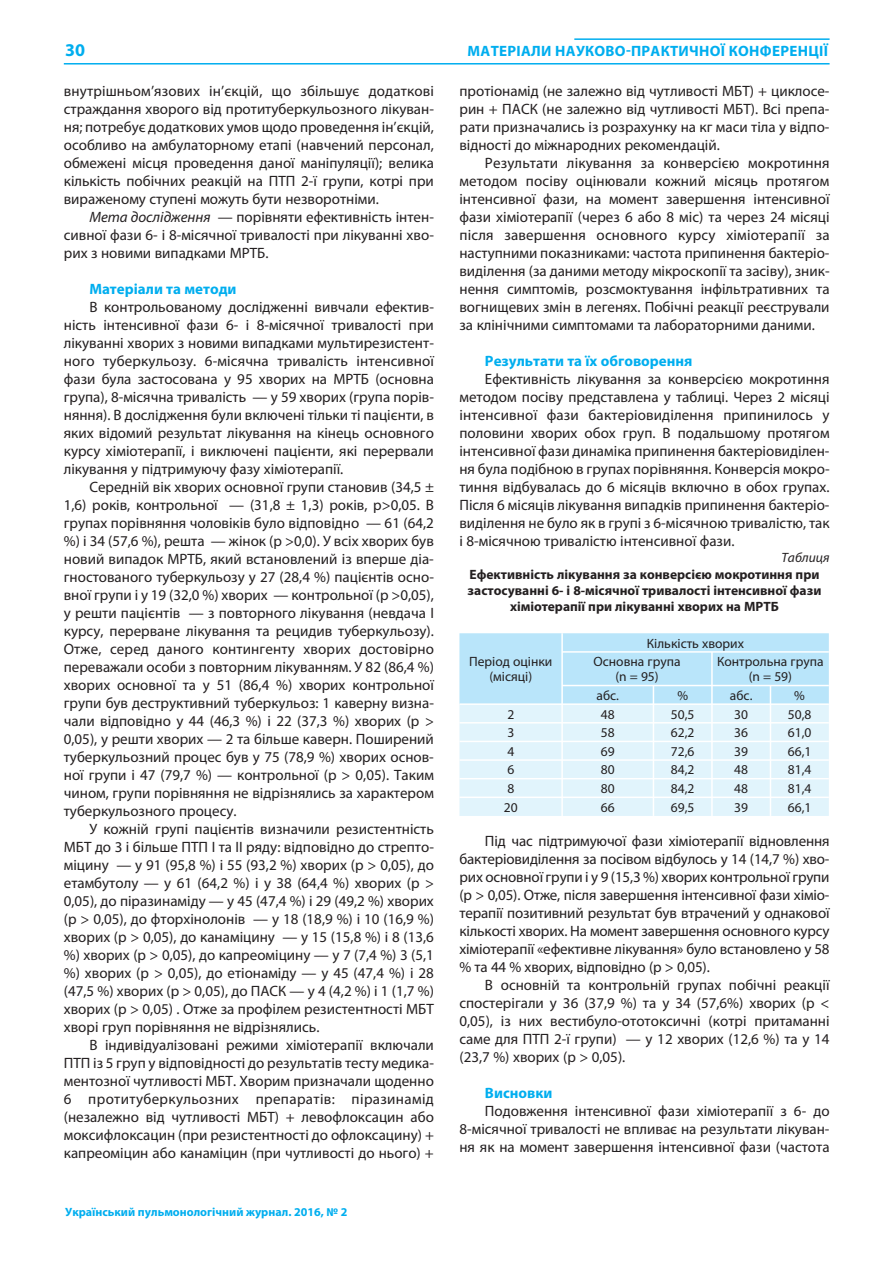
<style>
.page{position:relative;width:893px;height:1263px;background:#fff}
.page>*{position:absolute;margin:0;border:0;box-sizing:border-box;transform-origin:0 0}
.t1{font:700 18px "Myriad Pro";color:#00aeef}
.t2{font:15px/18px "Myriad Pro";color:#231f20;text-align:justify}
.t3{font:700 15px "Myriad Pro";color:#00aeef}
.t4{font:700 15px "Myriad Pro";letter-spacing:.02em;color:#00aeef}
.t5{font:13.5px/15px "Myriad Pro";color:#231f20;text-align:center}
.t6{font:700 13.5px/16.2px "Myriad Pro";color:#231f20;text-align:center}
.t7{font:italic 13.5px "Myriad Pro";color:#231f20}
.t8{font:700 12px "Myriad Pro";color:#00aeef}
.s1{font-style:italic}
</style>
<div class="page">
<hr style="left:64px;top:63px;width:765px;height:2px;background:#00aeef">
<hr style="left:574px;top:38px;width:255px;height:2px;background:#00aeef">
<svg style="left:459px;top:633px;width:369px;height:183px;background:#d4effb"></svg>
<p class="t1" style="left:65px;top:43px;width:21px">30</p>
<p class="t4" style="left:467px;top:45px;width:362px">МАТЕРІАЛИ НАУКОВО-ПРАКТИЧНОЇ КОНФЕРЕНЦІЇ</p>
<p class="t2" style="left:64px;top:83px;width:371px">внутрішньо м’язових ін’єкцій, що збільшує додаткові страждання хворого від протитуберкульозного лікуван&shy;ня; потребує додаткових умов щодо проведення ін’єкцій, особливо на амбулаторному етапі (навчений персонал, обмежені місця проведення даної маніпуляції); велика кількість побічних реакцій на ПТП 2-ї групи, котрі при вираженому ступені можуть бути незворотніми.</p>
<p class="t2" style="left:64px;top:209px;width:371px;text-indent:26px"><span class="s1">Мета дослідження</span> — порівняти ефективність інтен&shy;сивної фази 6- і 8-місячної тривалості при лікуванні хво&shy;рих з новими випадками МРТБ.</p>
<p class="t3" style="left:89px;top:284px;width:149px">Матеріали та методи</p>
<p class="t2" style="left:64px;top:299px;width:371px;text-indent:26px">В контрольованому дослідженні вивчали ефектив&shy;ність інтенсивної фази 6- і 8-місячної тривалості при лікуванні хворих з новими випадками мультирезистент&shy;ного туберкульозу. 6-місячна тривалість інтенсивної фази була застосована у 95 хворих на МРТБ (основна група), 8-місячна тривалість — у 59 хворих (група порів&shy;няння). В дослідження були включені тільки ті пацієнти, в яких відомий результат лікування на кінець основного курсу хіміотерапії, і виключені пацієнти, які перервали лікування у підтримуючу фазу хіміотерапії.</p>
<p class="t2" style="left:64px;top:479px;width:371px;text-indent:26px">Середній вік хворих основної групи становив (34,5 ± 1,6) років, контрольної — (31,8 ± 1,3) років, p&gt;0,05. В групах порівняння чоловіків було відповідно — 61 (64,2 %) і 34 (57,6 %), решта — жінок (p &gt;0,0). У всіх хворих був новий випадок МРТБ, який встановлений із вперше діа&shy;гностованого туберкульозу у 27 (28,4 %) пацієнтів осно&shy;вної групи і у 19 (32,0 %) хворих — контрольної (p &gt;0,05), у решти пацієнтів — з повторного лікування (невдача І курсу, перерване лікування та рецидив туберкульозу).<br>Отже, серед даного контингенту хворих достовірно переважали особи з повторним лікуванням. У 82 (86,4 %) хворих основної та у 51 (86,4 %) хворих контрольної групи був деструктивний туберкульоз: 1 каверну визна&shy;чали відповідно у 44 (46,3 %) і 22 (37,3 %) хворих (p &gt; 0,05), у решти хворих — 2 та більше каверн. Поширений туберкульозний процес був у 75 (78,9 %) хворих основ&shy;ної групи і 47 (79,7 %) — контрольної (p &gt; 0,05). Таким чином, групи порівняння не відрізнялись за характером туберкульозного процесу.</p>
<p class="t2" style="left:64px;top:821px;width:371px;text-indent:26px">У кожній групі пацієнтів визначили резистентність МБТ до 3 і більше ПТП І та ІІ ряду: відповідно до стрепто&shy;міцину — у 91 (95,8 %) і 55 (93,2 %) хворих (p &gt; 0,05), до етамбутолу — у 61 (64,2 %) і у 38 (64,4 %) хворих (p &gt; 0,05), до піразинаміду — у 45 (47,4 %) і 29 (49,2 %) хворих (p &gt; 0,05), до фторхінолонів — у 18 (18,9 %) і 10 (16,9 %) хворих (p &gt; 0,05), до канаміцину — у 15 (15,8 %) і 8 (13,6 %) хворих (p &gt; 0,05), до капреоміцину — у 7 (7,4 %) 3 (5,1 %) хворих (p &gt; 0,05), до етіонаміду — у 45 (47,4 %) і 28 (47,5 %) хворих (p &gt; 0,05), до ПАСК — у 4 (4,2 %) і 1 (1,7 %) хворих (p &gt; 0,05) . Отже за профілем резистентності МБТ хворі груп порівняння не відрізнялись.</p>
<p class="t2" style="left:64px;top:1037px;width:371px;text-indent:26px">В індивідуалізовані режими хіміотерапії включали ПТП із 5 груп у відповідності до результатів тесту медика&shy;ментозної чутливості МБТ. Хворим призначали щоденно 6 протитуберкульозних препаратів: піразинамід (не залежно від чутливості МБТ) + левофлоксацин або моксифлоксацин (при резистентності до офлоксацину) + капреоміцин або канаміцин (при чутливості до нього) +</p>
<p class="t8" style="left:65px;top:1207px;width:284px">Український пульмонологічний журнал. 2016, № 2</p>
<p class="t2" style="left:459px;top:83px;width:371px">протіонамід (не залежно від чутливості МБТ) + циклосе&shy;рин + ПАСК (не залежно від чутливості МБТ). Всі препа&shy;рати призначались із розрахунку на кг маси тіла у відпо&shy;відності до міжнародних рекомендацій.</p>
<p class="t2" style="left:459px;top:155px;width:371px;text-indent:26px">Результати лікування за конверсією мокротиння методом посіву оцінювали кожний місяць протягом інтенсивної фази, на момент завершення інтенсивної фази хіміотерапії (через 6 або 8 міс) та через 24 місяці після завершення основного курсу хіміотерапії за наступними показниками: частота припинення бактеріо&shy;виділення (за даними методу мікроскопії та засіву), зник&shy;нення симптомів, розсмоктування інфільтративних та вогнищевих змін в легенях. Побічні реакції реєстрували за клінічними симптомами та лабораторними даними.</p>
<p class="t3" style="left:485px;top:356px;width:209px">Результати та їх обговорення</p>
<p class="t2" style="left:459px;top:371px;width:371px;text-indent:26px">Ефективність лікування за конверсією мокротиння методом посіву представлена у таблиці. Через 2 місяці інтенсивної фази бактеріовиділення припинилось у половини хворих обох груп. В подальшому протягом інтенсивної фази динаміка припинення бактеріовиділен&shy;ня була подібною в групах порівняння. Конверсія мокро&shy;тиння відбувалась до 6 місяців включно в обох групах.<br>Після 6 місяців лікування випадків припинення бактеріо&shy;виділення не було як в групі з 6-місячною тривалістю, так і 8-місячною тривалістю інтенсивної фази.</p>
<p class="t7" style="left:781px;top:553px;width:50px">Таблиця</p>
<p class="t6" style="left:467px;top:567px;width:355px">Ефективність лікування за конверсією мокротиння при застосуванні 6- і 8-місячної тривалості інтенсивної фази хіміотерапії при лікуванні хворих на МРТБ</p>
<p class="t5" style="left:469px;top:655px;width:85px">Період оцінки (місяці)</p>
<p class="t5" style="left:593px;top:635px;width:152px;line-height:18.6px;text-align:left;text-indent:53px">Кількість хворих<br>Основна група</p>
<p class="t5" style="left:615px;top:670px;width:45px">(n = 95)</p>
<p class="t5" style="left:717px;top:655px;width:108px">Контрольна група (n = 59)</p>
<p class="t5" style="left:596px;top:689px;width:24px">абс.</p>
<p class="t5" style="left:677px;top:689px;width:12px">%</p>
<p class="t5" style="left:730px;top:689px;width:24px">абс.</p>
<p class="t5" style="left:794px;top:689px;width:12px">%</p>
<p class="t5" style="left:507px;top:708px;width:8px">2</p>
<p class="t5" style="left:601px;top:708px;width:15px">48</p>
<p class="t5" style="left:671px;top:708px;width:25px">50,5</p>
<p class="t5" style="left:734px;top:708px;width:15px">30</p>
<p class="t5" style="left:787px;top:708px;width:25px">50,8</p>
<p class="t5" style="left:507px;top:726px;width:8px">3</p>
<p class="t5" style="left:601px;top:726px;width:15px">58</p>
<p class="t5" style="left:671px;top:726px;width:25px">62,2</p>
<p class="t5" style="left:734px;top:726px;width:15px">36</p>
<p class="t5" style="left:787px;top:726px;width:25px">61,0</p>
<p class="t5" style="left:507px;top:745px;width:8px">4</p>
<p class="t5" style="left:601px;top:745px;width:15px">69</p>
<p class="t5" style="left:671px;top:745px;width:25px">72,6</p>
<p class="t5" style="left:734px;top:745px;width:15px">39</p>
<p class="t5" style="left:787px;top:745px;width:25px">66,1</p>
<p class="t5" style="left:507px;top:763px;width:8px">6</p>
<p class="t5" style="left:601px;top:763px;width:15px">80</p>
<p class="t5" style="left:671px;top:763px;width:25px">84,2</p>
<p class="t5" style="left:734px;top:763px;width:15px">48</p>
<p class="t5" style="left:787px;top:763px;width:25px">81,4</p>
<p class="t5" style="left:507px;top:782px;width:8px">8</p>
<p class="t5" style="left:601px;top:782px;width:15px">80</p>
<p class="t5" style="left:671px;top:782px;width:25px">84,2</p>
<p class="t5" style="left:734px;top:782px;width:15px">48</p>
<p class="t5" style="left:787px;top:782px;width:25px">81,4</p>
<p class="t5" style="left:504px;top:801px;width:15px">20</p>
<p class="t5" style="left:601px;top:801px;width:15px">66</p>
<p class="t5" style="left:671px;top:801px;width:25px">69,5</p>
<p class="t5" style="left:734px;top:801px;width:15px">39</p>
<p class="t5" style="left:787px;top:801px;width:25px">66,1</p>
<p class="t2" style="left:459px;top:833px;width:371px;text-indent:26px">Під час підтримуючої фази хіміотерапії відновлення бактеріовиділення за посівом відбулось у 14 (14,7 %) хво&shy;рих основної групи і у 9 (15,3 %) хворих контрольної групи (p &gt; 0,05). Отже, після завершення інтенсивної фази хіміо&shy;терапії позитивний результат був втрачений у однакової кількості хворих. На момент завершення основного курсу хіміотерапії «ефективне лікування» було встановлено у 58 % та 44 % хворих, відповідно (р &gt; 0,05).</p>
<p class="t2" style="left:459px;top:977px;width:371px;text-indent:26px">В основній та контрольній групах побічні реакції спостерігали у 36 (37,9 %) та у 34 (57,6%) хворих (p &lt; 0,05), із них вестибуло-ототоксичні (котрі притаманні саме для ПТП 2-ї групи) — у 12 хворих (12,6 %) та у 14 (23, 7 %) хворих (p &gt; 0,05).</p>
<p class="t3" style="left:485px;top:1087px;width:69px">Висновки</p>
<p class="t2" style="left:459px;top:1103px;width:371px;text-indent:26px">Подовження інтенсивної фази хіміотерапії з 6- до 8-місячної тривалості не впливає на результати лікуван&shy;ня як на момент завершення інтенсивної фази (частота</p>
</div>
